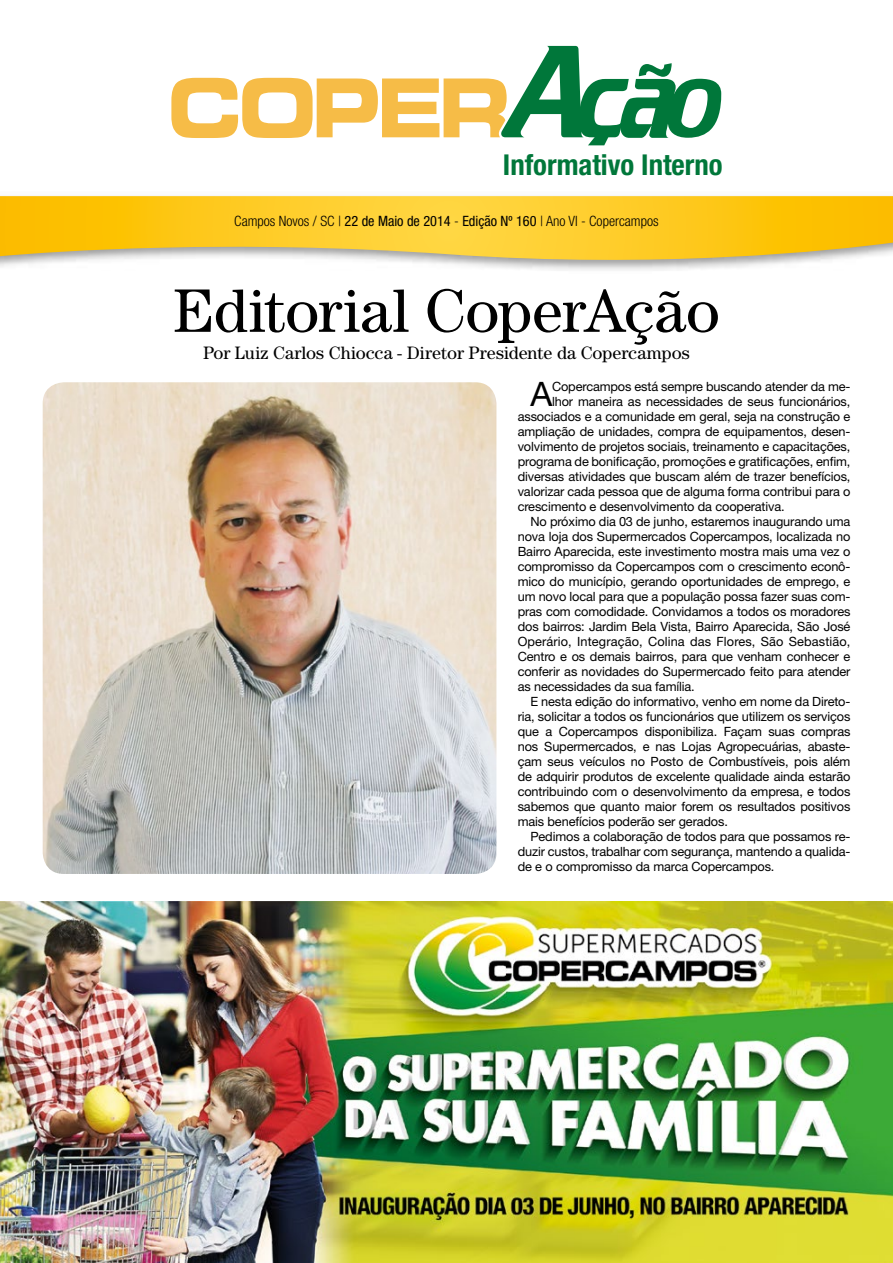
<style>
.page{position:relative;width:893px;height:1263px;background:#fff}
.page>*{position:absolute;margin:0;border:0;box-sizing:border-box;transform-origin:0 0}
.t1{font:61.5px "Century";letter-spacing:-.005em;color:#000}
.t2{font:33.75px "Helvetica Neue LT Std";color:#000}
.t3{font:700 condensed 28.8px "Helvetica Neue LT Std";color:#00773a}
.t4{font:18px "Century";color:#000}
.t5{font:300 condensed 14.25px "Helvetica Neue LT Std";color:#000}
.t6{font:12.75px "Helvetica Neue LT Std";letter-spacing:-.01em;color:#000}
.t7{font:12.75px "Helvetica Neue LT Std";letter-spacing:.01em;color:#000}
.s1{font-weight:400}
</style>
<div class="page">
<div style="left:0;top:191px;width:893px;height:82px;background:#fbfbfb"></div>
<svg style="left:0;top:196px;width:893px;height:73px;background:#f6ce49"></svg>
<svg style="left:171px;top:46px;width:550px;height:99px"></svg>
<img style="left:43px;top:382px;width:453px;height:492px">
<img style="left:0;top:901px;width:893px;height:362px">
<h3 class="t3" style="left:503px;top:148px;width:221px">Informativo Interno</h3>
<p class="t5" style="left:234px;top:213px;width:426px">Campos Novos / SC | <span class="s1">22 de Maio de 2014</span> - <span class="s1">Edição Nº 160</span> | Ano VI - Copercampos</p>
<h1 class="t1" style="left:173px;top:275px;width:549px">Editorial CoperAção</h1>
<h3 class="t4" style="left:203px;top:342px;width:488px">Por Luiz Carlos Chiocca - Diretor Presidente da Copercampos</h3>
<h2 class="t2" style="left:530px;top:374px;width:23px">A</h2>
<p class="t6" style="left:552px;top:379px;width:300px">Copercampos está sempre buscando atender da me-</p>
<p class="t6" style="left:552px;top:394px;width:300px">lhor maneira as necessidades de seus funcionários,</p>
<p class="t6" style="left:518px;top:409px;width:334px">associados e a comunidade em geral, seja na construção e</p>
<p class="t6" style="left:518px;top:424px;width:334px">ampliação de unidades, compra de equipamentos, desen-</p>
<p class="t6" style="left:518px;top:439px;width:334px">volvimento de projetos sociais, treinamento e capacitações,</p>
<p class="t6" style="left:518px;top:454px;width:334px">programa de bonificação, promoções e gratificações, enfim,</p>
<p class="t6" style="left:518px;top:469px;width:334px">diversas atividades que buscam além de trazer benefícios,</p>
<p class="t6" style="left:518px;top:484px;width:334px">valorizar cada pessoa que de alguma forma contribui para o</p>
<p class="t6" style="left:518px;top:499px;width:268px">crescimento e desenvolvimento da cooperativa.</p>
<p class="t6" style="left:530px;top:514px;width:321px">No próximo dia 03 de junho, estaremos inaugurando uma</p>
<p class="t6" style="left:518px;top:529px;width:334px">nova loja dos Supermercados Copercampos, localizada no</p>
<p class="t6" style="left:518px;top:544px;width:334px">Bairro Aparecida, este investimento mostra mais uma vez o</p>
<p class="t6" style="left:518px;top:559px;width:334px">compromisso da Copercampos com o crescimento econô-</p>
<p class="t6" style="left:518px;top:574px;width:334px">mico do município, gerando oportunidades de emprego, e</p>
<p class="t6" style="left:518px;top:589px;width:334px">um novo local para que a população possa fazer suas com-</p>
<p class="t6" style="left:518px;top:604px;width:334px">pras com comodidade. Convidamos a todos os moradores</p>
<p class="t6" style="left:518px;top:619px;width:334px">dos bairros: Jardim Bela Vista, Bairro Aparecida, São José</p>
<p class="t7" style="left:518px;top:634px;width:334px">Operário, Integração, Colina das Flores, São Sebastião,</p>
<p class="t6" style="left:518px;top:649px;width:334px">Centro e os demais bairros, para que venham conhecer e</p>
<p class="t6" style="left:518px;top:664px;width:334px">conferir as novidades do Supermercado feito para atender</p>
<p class="t6" style="left:518px;top:679px;width:179px">as necessidades da sua família.</p>
<p class="t6" style="left:530px;top:694px;width:321px">E nesta edição do informativo, venho em nome da Direto-</p>
<p class="t6" style="left:518px;top:709px;width:334px">ria, solicitar a todos os funcionários que utilizem os serviços</p>
<p class="t6" style="left:518px;top:724px;width:334px">que a Copercampos disponibiliza. Façam suas compras</p>
<p class="t6" style="left:518px;top:739px;width:334px">nos Supermercados, e nas Lojas Agropecuárias, abaste-</p>
<p class="t6" style="left:518px;top:754px;width:334px">çam seus veículos no Posto de Combustíveis, pois além</p>
<p class="t6" style="left:518px;top:769px;width:334px">de adquirir produtos de excelente qualidade ainda estarão</p>
<p class="t6" style="left:518px;top:784px;width:334px">contribuindo com o desenvolvimento da empresa, e todos</p>
<p class="t6" style="left:518px;top:799px;width:334px">sabemos que quanto maior forem os resultados positivos</p>
<p class="t6" style="left:518px;top:814px;width:212px">mais benefícios poderão ser gerados.</p>
<p class="t6" style="left:530px;top:829px;width:321px">Pedimos a colaboração de todos para que possamos re-</p>
<p class="t6" style="left:518px;top:844px;width:334px">duzir custos, trabalhar com segurança, mantendo a qualida-</p>
<p class="t6" style="left:518px;top:859px;width:258px">de e o compromisso da marca Copercampos.</p>
</div>
